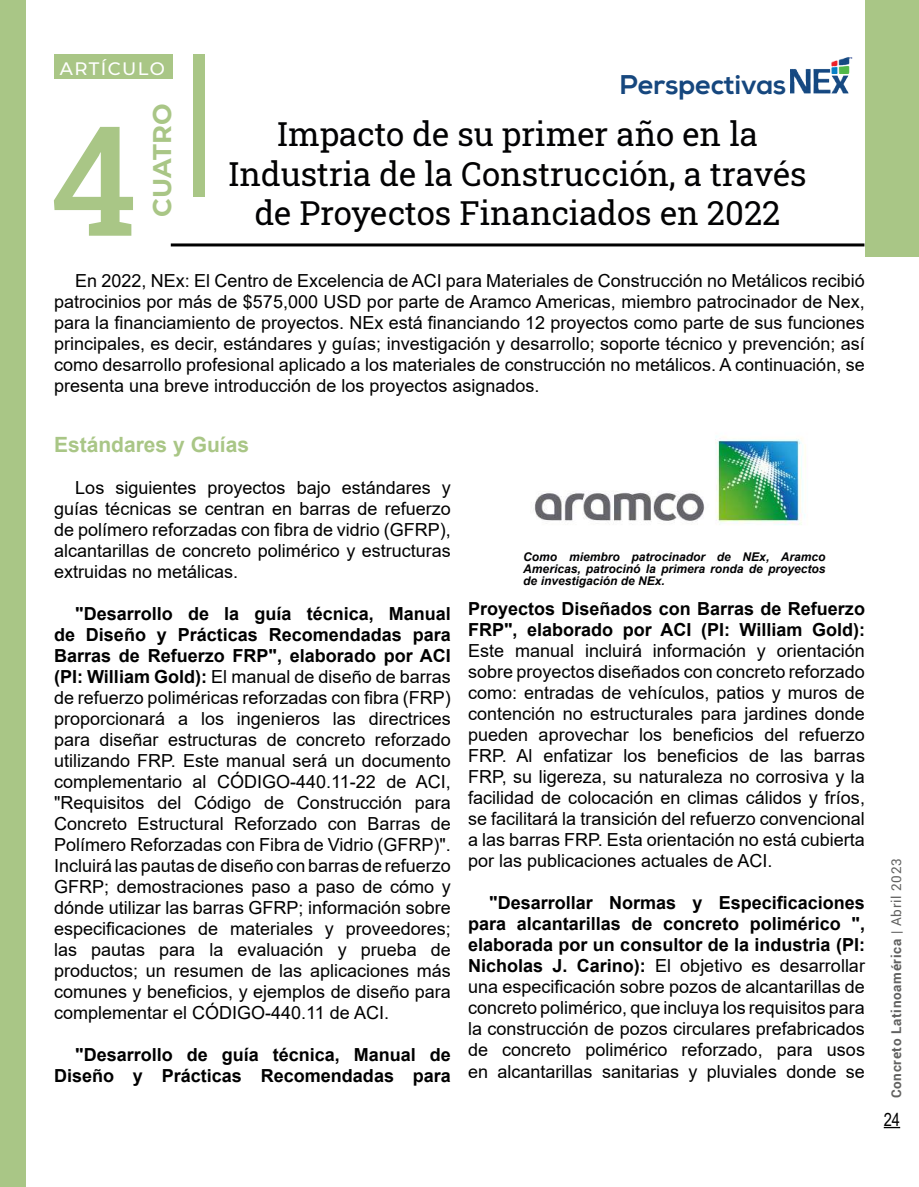
<style>
.page{position:relative;width:919px;height:1187px;background:#fff}
.page>*{position:absolute;margin:0;border:0;box-sizing:border-box;transform-origin:0 0}
.t1{font:153px "Roboto Slab";color:#a9c686}
.t2{font:33px/39.6px "Roboto Slab";color:#020203;text-align:center}
.t3{font:700 27px "Nexa";color:#16477e}
.t4{font:700 25.5px "Montserrat";letter-spacing:-.005em;color:#a9c686}
.t5{font:700 21px "Arial";color:#a9c686}
.t6{font:18px/21px "Arial";color:#000;text-align:justify}
.t7{font:700 18px/21px "Arial";color:#000;text-align:right}
.t8{font:500 18px "Montserrat";letter-spacing:.08em;color:#fff}
.t9{font:18px "Arial Narrow";color:#000}
.t10{font:700 13.5px "Roboto";letter-spacing:.05em;color:#616160}
.t11{font:italic 700 12px/12px "Arial";color:#020203;text-align:justify}
.s1{font-weight:700}
.s2{font-weight:400}
</style>
<div class="page">
<svg style="left:883px;top:1126px;width:17px;height:2px"></svg>
<div style="left:54px;top:54px;width:119px;height:25px;background:#a9c686"></div>
<div style="left:193px;top:54px;width:12px;height:142px;background:#a9c686"></div>
<hr style="left:171px;top:243px;width:693px;height:3px;background:#000">
<div style="left:0;top:0;width:26px;height:1186px;background:#a9c686"></div>
<div style="left:865px;top:0;width:53px;height:256px;background:#a9c686"></div>
<img style="left:534px;top:436px;width:272px;height:89px">
<img style="left:790px;top:57px;width:63px;height:37px">
<p class="t8" style="left:60px;top:56px;width:107px">ARTÍCULO</p>
<h1 class="t1" style="left:50px;top:75px;width:89px">4</h1>
<h3 class="t4" style="left:144px;top:217px;width:114px;rotate:-90deg">CUATRO</h3>
<h3 class="t3" style="left:620px;top:69px;width:168px">Perspectivas</h3>
<h2 class="t2" style="left:228px;top:114px;width:579px">Impacto de su primer año en la<br>Industria de la Construcción, a través de Proyectos Financiados en 2022</h2>
<p class="t6" style="left:54px;top:270px;width:812px;text-indent:21px">En 2022, NEx: El Centro de Excelencia de ACI para Materiales de Construcción no Metálicos recibió patrocinios por más de $575,000 USD por parte de Aramco Americas, miembro patrocinador de Nex, para la financiamiento de proyectos. NEx está financiando 12 proyectos como parte de sus funciones principales, es decir, estándares y guías; investigación y desarrollo; soporte técnico y prevención; así como desarrollo profesional aplicado a los materiales de construcción no metálicos. A continuación, se presenta una breve introducción de los proyectos asignados.</p>
<p class="t5" style="left:54px;top:429px;width:196px">Estándares y Guías</p>
<p class="t6" style="left:54px;top:476px;width:398px;text-indent:21px">Los siguientes proyectos bajo estándares y guías técnicas se centran en barras de refuerzo de polímero reforzadas con fibra de vidrio (GFRP), alcantarillas de concreto polimérico y estructuras extruidas no metálicas.</p>
<p class="t6" style="left:54px;top:602px;width:398px;text-indent:21px"><span class="s1">"Desarrollo de la guía técnica, Manual de Diseño y Prácticas Recomendadas para Barras de Refuerzo FRP", elaborado por ACI (PI: William Gold):</span> El manual de diseño de barras de refuerzo poliméricas reforzadas con fibra (FRP) proporcionará a los ingenieros las directrices para diseñar estructuras de concreto reforzado utilizando FRP. Este manual será un documento complementario al CÓDIGO-440.11-22 de ACI, "Requisitos del Código de Construcción para Concreto Estructural Reforzado con Barras de Polímero Reforzadas con Fibra de Vidrio (GFRP)".<br>Incluirá las pautas de diseño con barras de refuerzo GFRP; demostraciones paso a paso de cómo y dónde utilizar las barras GFRP; información sobre especificaciones de materiales y proveedores; las pautas para la evaluación y prueba de productos; un resumen de las aplicaciones más comunes y beneficios, y ejemplos de diseño para complementar el CÓDIGO-440.11 de ACI.</p>
<p class="t7" style="left:54px;top:1044px;width:398px">"Desarrollo de guía técnica, Manual de<br>Diseño y Prácticas Recomendadas para</p>
<p class="t11" style="left:523px;top:551px;width:303px">Como miembro patrocinador de NEx, Aramco Americas, patrocinó la primera ronda de proyectos de investigación de NEx.</p>
<p class="t7" style="left:468px;top:598px;width:398px;text-align:left">Proyectos Diseñados con Barras de Refuerzo<br>FRP", elaborado por ACI (PI: William Gold):</p>
<p class="t6" style="left:468px;top:640px;width:398px">Este manual incluirá información y orientación sobre proyectos diseñados con concreto reforzado como: entradas de vehículos, patios y muros de contención no estructurales para jardines donde pueden aprovechar los beneficios del refuerzo FRP. Al enfatizar los beneficios de las barras FRP, su ligereza, su naturaleza no corrosiva y la facilidad de colocación en climas cálidos y fríos, se facilitará la transición del refuerzo convencional a las barras FRP. Esta orientación no está cubierta por las publicaciones actuales de ACI.</p>
<p class="t6" style="left:468px;top:892px;width:398px;text-indent:21px"><span class="s1">"Desarrollar Normas y Especificaciones para alcantarillas de concreto polimérico ", elaborada por un consultor de la industria (PI:<br>Nicholas J. Carino):</span> El objetivo es desarrollar una especificación sobre pozos de alcantarillas de concreto polimérico, que incluya los requisitos para la construcción de pozos circulares prefabricados de concreto polimérico reforzado, para usos en alcantarillas sanitarias y pluviales donde se</p>
<p class="t10" style="left:886px;top:1098px;width:241px;rotate:-90deg">Concreto Latinoamérica <span class="s2">| Abril 2023</span></p>
<p class="t9" style="left:883px;top:1105px;width:18px">24</p>
</div>
